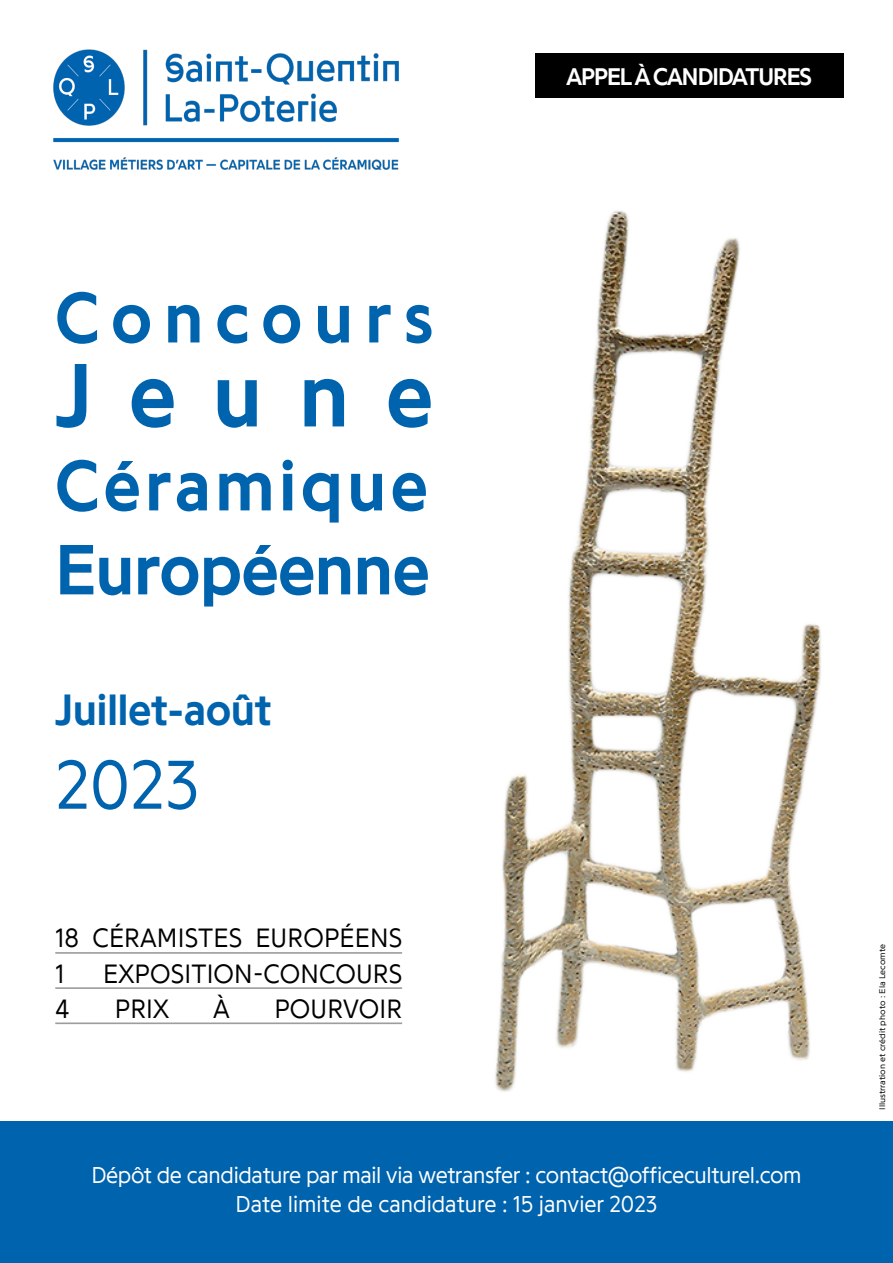
<style>
.page{position:relative;width:893px;height:1263px;background:#fff}
.page>*{position:absolute;margin:0;border:0;box-sizing:border-box;transform-origin:0 0}
.t1{font:700 93.15px "Programme";letter-spacing:.43em;color:#0063ae;scale:.94 1}
.t2{font:700 73.65px "Programme";color:#0063ae;scale:.94 1}
.t3{font:700 73.65px "Programme";letter-spacing:.07em;color:#0063ae;scale:.94 1}
.t4{font:700 73.65px "Programme";letter-spacing:.18em;color:#0063ae;scale:.94 1}
.t5{font:300 71.55px "Programme";color:#0063ae;scale:.94 1}
.t6{font:700 45.6px "Programme";color:#0063ae;scale:.94 1}
.t7{font:300 27.6px "Programme";letter-spacing:.01em;color:#000;scale:.94 1}
.t8{font:700 25.05px "Programme";letter-spacing:-.04em;color:#fff;scale:.94 1}
.t9{font:300 23.85px "Programme";letter-spacing:-.015em;color:#fff;scale:.94 1}
.t10{font:300 8.55px "Programme";color:#000;scale:1.07 1}
</style>
<div class="page">
<div style="left:535px;top:53px;width:308px;height:44px;background:#000"></div>
<img style="left:53px;top:49px;width:346px;height:121px">
<div style="left:0;top:1122px;width:892px;height:141px;background:#0063ae"></div>
<hr style="left:55px;top:952px;width:347px;height:2px;background:#9d9d9c">
<hr style="left:55px;top:987px;width:347px;height:2px;background:#9d9d9c">
<hr style="left:55px;top:1022px;width:347px;height:2px;background:#9d9d9c">
<img style="left:445px;top:211px;width:437px;height:911px">
<p class="t8" style="left:566px;top:61px;width:263px">APPEL À CANDIDATURES</p>
<p class="t4" style="left:55px;top:272px;width:403px">Concours</p>
<p class="t1" style="left:55px;top:337px;width:403px">Jeune</p>
<p class="t3" style="left:55px;top:439px;width:397px">Céramique</p>
<p class="t2" style="left:55px;top:523px;width:399px">Européenne</p>
<p class="t6" style="left:55px;top:681px;width:231px">Juillet-août</p>
<p class="t5" style="left:55px;top:740px;width:155px">2023</p>
<p class="t7" style="left:55px;top:921px;width:370px">18 CÉRAMISTES EUROPÉENS</p>
<p class="t7" style="left:55px;top:956px;width:11px">1</p>
<p class="t7" style="left:103px;top:956px;width:320px">EXPOSITION-CONCOURS</p>
<p class="t7" style="left:55px;top:991px;width:16px">4</p>
<p class="t7" style="left:115px;top:991px;width:59px">PRIX</p>
<p class="t7" style="left:213px;top:991px;width:19px">À</p>
<p class="t7" style="left:274px;top:991px;width:137px">POURVOIR</p>
<p class="t9" style="left:91px;top:1160px;width:757px">Dépôt de candidature par mail via wetransfer : contact@officeculturel.com</p>
<p class="t9" style="left:236px;top:1189px;width:450px">Date limite de candidature : 15 janvier 2023</p>
<p class="t10" style="left:877px;top:1110px;width:156px;rotate:-90deg">Illustrration et crédit photo : Ela Lecomte</p>
</div>
